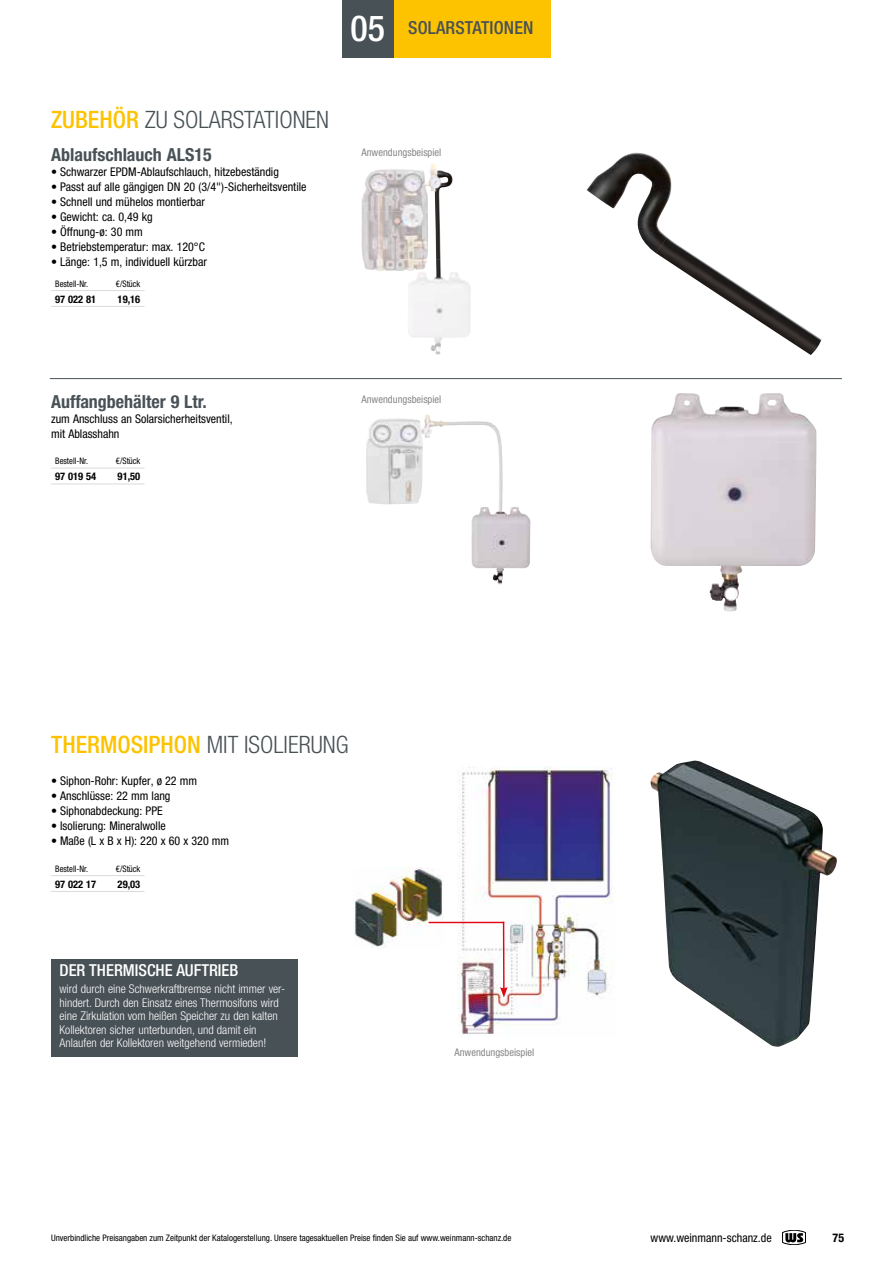
<style>
.page{position:relative;width:893px;height:1263px;background:#fff}
.page>*{position:absolute;margin:0;border:0;box-sizing:border-box;transform-origin:0 0}
.t1{font:300 condensed 24px "Helvetica Neue LT Pro";color:#485156}
.t2{font:700 condensed 18px "Helvetica Neue LT Pro";color:#485156}
.t3{font:500 condensed 18px "Helvetica Neue LT Pro";letter-spacing:.01em;color:#485156}
.t4{font:500 condensed 16.5px "Helvetica Neue LT Pro";color:#fff}
.t5{font:condensed 12px/15px "Helvetica Neue LT Pro";color:#000}
.t6{font:300 condensed 12px/13.5px "Helvetica Neue LT Pro";color:#fff}
.t7{font:700 condensed 12px "Helvetica Neue LT Pro";color:#000}
.t8{font:condensed 10.5px "Helvetica Neue LT Pro";color:#878787}
.t9{font:700 condensed 10.5px "Helvetica Neue LT Pro";color:#000}
.t10{font:condensed 9px "Helvetica Neue LT Pro";color:#000}
.t11{font:condensed 9px "Helvetica Neue LT Pro";color:#000;scale:.95 1}
.s1{font-size:36px;color:#fff}
.s2{font-weight:500;color:#fdc300}
</style>
<div class="page">
<img style="left:587px;top:152px;width:84px;height:101px">
<img style="left:656px;top:237px;width:166px;height:118px">
<hr style="left:51px;top:290px;width:94px;height:1px;background:#dadada">
<hr style="left:51px;top:306px;width:94px;height:1px;background:#dadada">
<hr style="left:51px;top:468px;width:94px;height:1px;background:#dadada">
<hr style="left:51px;top:484px;width:94px;height:1px;background:#dadada">
<img style="left:366px;top:415px;width:104px;height:89px">
<img style="left:651px;top:393px;width:166px;height:218px">
<img style="left:361px;top:163px;width:73px;height:48px">
<img style="left:434px;top:163px;width:19px;height:96px">
<img style="left:361px;top:211px;width:67px;height:48px">
<img style="left:363px;top:259px;width:71px;height:48px">
<img style="left:434px;top:259px;width:37px;height:96px">
<img style="left:408px;top:307px;width:26px;height:44px">
<img style="left:458px;top:766px;width:155px;height:268px">
<img style="left:353px;top:867px;width:93px;height:82px;border-radius:8px">
<img style="left:353px;top:867px;width:8px;height:81px">
<hr style="left:503px;top:922px;width:2px;height:67px;background:#e30613">
<svg style="left:500px;top:987px;width:8px;height:10px"></svg>
<hr style="left:429px;top:922px;width:75px;height:1px;background:#e30613">
<img style="left:651px;top:760px;width:186px;height:287px">
<hr style="left:51px;top:875px;width:94px;height:1px;background:#dadada">
<hr style="left:51px;top:891px;width:94px;height:1px;background:#dadada">
<div style="left:51px;top:959px;width:247px;height:98px;background:#485156"></div>
<hr style="left:50px;top:378px;width:792px;height:1px;background:#485156">
<svg style="left:782px;top:1230px;width:24px;height:15px"></svg>
<div style="left:342px;top:0;width:209px;height:57px;background:#fdc300"></div>
<div style="left:342px;top:0;width:51px;height:57px;background:#485156"></div>
<h2 class="t3" style="left:350px;top:17px;width:185px"><span class="s1">05</span> SOLARSTATIONEN</h2>
<h1 class="t1" style="left:51px;top:105px;width:280px"><span class="s2">ZUBEHÖR</span> ZU SOLARSTATIONEN</h1>
<h2 class="t2" style="left:51px;top:144px;width:162px">Ablaufschlauch ALS15</h2>
<p class="t5" style="left:51px;top:164px;width:229px">• Schwarzer EPDM-Ablaufschlauch, hitzebeständig</p>
<p class="t5" style="left:51px;top:179px;width:257px">• Passt auf alle gängigen DN 20 (3/4")-Sicherheitsventile</p>
<p class="t5" style="left:51px;top:194px;width:155px">• Schnell und mühelos montierbar</p>
<p class="t5" style="left:51px;top:209px;width:103px">• Gewicht: ca. 0,49 kg</p>
<p class="t5" style="left:51px;top:224px;width:93px">• Öffnung-ø: 30 mm</p>
<p class="t5" style="left:51px;top:239px;width:155px">• Betriebstemperatur: max. 120°C</p>
<p class="t5" style="left:51px;top:254px;width:157px">• Länge: 1,5 m, individuell kürzbar</p>
<p class="t11" style="left:55px;top:278px;width:36px">Bestell-Nr.</p>
<p class="t11" style="left:116px;top:278px;width:27px">€/Stück</p>
<p class="t9" style="left:55px;top:293px;width:42px">97 022 81</p>
<p class="t9" style="left:118px;top:293px;width:24px">19,16</p>
<p class="t8" style="left:361px;top:146px;width:81px">Anwendungsbeispiel</p>
<h2 class="t2" style="left:51px;top:391px;width:157px">Auffangbehälter 9 Ltr.</h2>
<p class="t5" style="left:51px;top:411px;width:183px">zum Anschluss an Solarsicherheitsventil, mit Ablasshahn</p>
<p class="t11" style="left:55px;top:456px;width:36px">Bestell-Nr.</p>
<p class="t11" style="left:116px;top:456px;width:27px">€/Stück</p>
<p class="t9" style="left:55px;top:470px;width:42px">97 019 54</p>
<p class="t9" style="left:118px;top:470px;width:24px">91,50</p>
<p class="t8" style="left:361px;top:393px;width:81px">Anwendungsbeispiel</p>
<h1 class="t1" style="left:51px;top:730px;width:299px"><span class="s2">THERMOSIPHON</span> MIT ISOLIERUNG</h1>
<p class="t5" style="left:51px;top:773px;width:148px">• Siphon-Rohr: Kupfer, ø 22 mm</p>
<p class="t5" style="left:51px;top:788px;width:121px">• Anschlüsse: 22 mm lang</p>
<p class="t5" style="left:51px;top:803px;width:113px">• Siphonabdeckung: PPE</p>
<p class="t5" style="left:51px;top:818px;width:116px">• Isolierung: Mineralwolle</p>
<p class="t5" style="left:51px;top:833px;width:180px">• Maße (L x B x H): 220 x 60 x 320 mm</p>
<p class="t11" style="left:55px;top:863px;width:36px">Bestell-Nr.</p>
<p class="t11" style="left:116px;top:863px;width:27px">€/Stück</p>
<p class="t9" style="left:55px;top:878px;width:42px">97 022 17</p>
<p class="t9" style="left:118px;top:878px;width:24px">29,03</p>
<h3 class="t4" style="left:60px;top:961px;width:180px">DER THERMISCHE AUFTRIEB</h3>
<p class="t6" style="left:60px;top:982px;width:227px">wird durch eine Schwerkraft bremse nicht immer ver&shy;hindert. Durch den Einsatz eines Thermosifons wird eine Zirkulation vom heißen Speicher zu den kalten Kollektoren sicher unterbunden, und damit ein Anlaufen der Kollektoren weitgehend vermieden!</p>
<p class="t8" style="left:454px;top:1046px;width:81px">Anwendungsbeispiel</p>
<p class="t10" style="left:51px;top:1232px;width:462px">Unverbindliche Preisangaben zum Zeitpunkt der Katalogerstellung. Unsere tagesaktuellen Preise finden Sie auf www.weinmann-schanz.de</p>
<p class="t5" style="left:651px;top:1230px;width:123px">www.weinmann-schanz.de</p>
<p class="t7" style="left:832px;top:1230px;width:13px">75</p>
</div>
